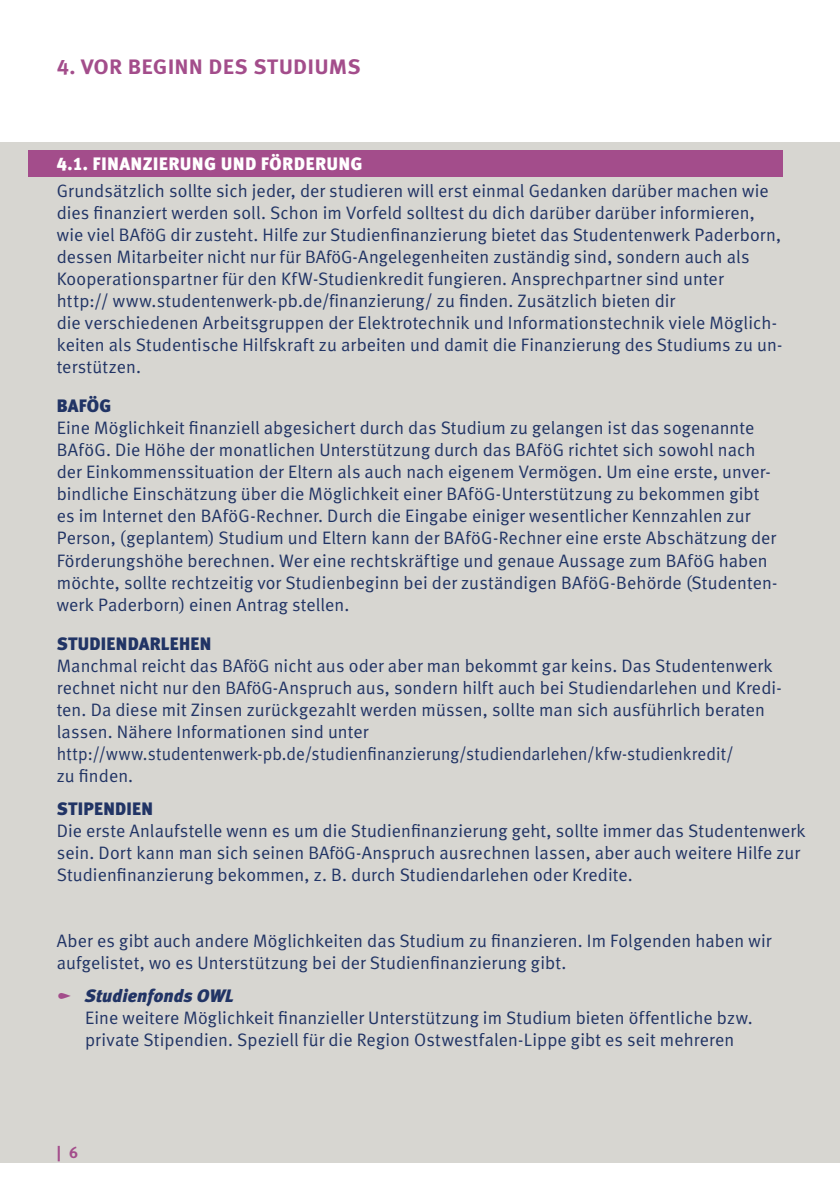
<style>
.page{position:relative;width:840px;height:1191px;background:#fff}
.page>*{position:absolute;margin:0;border:0;box-sizing:border-box;transform-origin:0 0}
.t1{font:20.8px "Meta Bold LF Caps";letter-spacing:.005em;color:#a34d8b;scale:1.05 1}
.t2{font:18px/22px "Meta Normal LF";letter-spacing:.005em;color:#213465}
.t3{font:18px "Meta Black LF";letter-spacing:.015em;color:#213465}
.t4{font:18px "Meta Black LF Caps";letter-spacing:.015em;color:#fff}
.t5{font:italic 18px "Meta Black LF";letter-spacing:.01em;color:#213465}
.t6{font:16px "Meta Bold LF Caps";color:#a34d8b}
</style>
<div class="page">
<div style="left:0;top:142px;width:839px;height:1020px;background:#d7d6d1"></div>
<div style="left:28px;top:150px;width:754px;height:27px;background:#a34d8b"></div>
<p class="t1" style="left:57px;top:54px;width:291px">4. VOR BEGINN DES STUDIUMS</p>
<p class="t4" style="left:57px;top:153px;width:307px">4.1. FINANZIERUNG UND FÖRDERUNG</p>
<p class="t2" style="left:57px;top:180px;width:726px">Grundsätzlich sollte sich jeder, der studieren will erst einmal Gedanken darüber machen wie dies finanziert werden soll. Schon im Vorfeld solltest du dich darüber darüber informieren, wie viel BAföG dir zusteht. Hilfe zur Studienfinanzierung bietet das Studentenwerk Paderborn, dessen Mitarbeiter nicht nur für BAföG-Angelegenheiten zuständig sind, sondern auch als Kooperationspartner für den KfW-Studienkredit fungieren. Ansprechpartner sind unter<br>http:// www.studentenwerk-pb.de/finanzierung/ zu finden. Zusätzlich bieten dir<br>die verschiedenen Arbeitsgruppen der Elektrotechnik und Informationstechnik viele Möglich&shy;keiten als Studentische Hilfskraft zu arbeiten und damit die Finanzierung des Studiums zu un&shy;terstützen.</p>
<p class="t3" style="left:57px;top:395px;width:56px">BAFÖG</p>
<p class="t2" style="left:57px;top:417px;width:721px">Eine Möglichkeit finanziell abgesichert durch das Studium zu gelangen ist das sogenannte BAföG. Die Höhe der monatlichen Unterstützung durch das BAföG richtet sich sowohl nach der Einkommenssituation der Eltern als auch nach eigenem Vermögen. Um eine erste, unver&shy;bindliche Einschätzung über die Möglichkeit einer BAföG-Unterstützung zu bekommen gibt es im Internet den BAföG-Rechner. Durch die Eingabe einiger wesentlicher Kennzahlen zur Person, (geplantem) Studium und Eltern kann der BAföG-Rechner eine erste Abschätzung der Förderungshöhe berechnen. Wer eine rechtskräftige und genaue Aussage zum BAföG haben möchte, sollte rechtzeitig vor Studienbeginn bei der zuständigen BAföG-Behörde (Studenten&shy;werk Paderborn) einen Antrag stellen.</p>
<p class="t3" style="left:57px;top:632px;width:156px">STUDIENDARLEHEN</p>
<p class="t2" style="left:57px;top:654px;width:726px">Manchmal reicht das BAföG nicht aus oder aber man bekommt gar keins. Das Studentenwerk rechnet nicht nur den BAföG-Anspruch aus, sondern hilft auch bei Studiendarlehen und Kredi&shy;ten. Da diese mit Zinsen zurückgezahlt werden müssen, sollte man sich ausführlich beraten lassen. Nähere Informationen sind unter http://www.studentenwerk-pb.de/studienfinanzierung/studiendarlehen/kfw-studienkredit/<br>zu finden.</p>
<p class="t3" style="left:57px;top:798px;width:98px">STIPENDIEN</p>
<p class="t2" style="left:57px;top:819px;width:750px">Die erste Anlaufstelle wenn es um die Studienfinanzierung geht, sollte immer das Studentenwerk sein. Dort kann man sich seinen BAföG-Anspruch ausrechnen lassen, aber auch weitere Hilfe zur<br>Studienfinanzierung bekommen, z. B. durch Studiendarlehen oder Kredite.</p>
<p class="t2" style="left:57px;top:929px;width:715px">Aber es gibt auch andere Möglichkeiten das Studium zu finanzieren. Im Folgenden haben wir aufgelistet, wo es Unterstützung bei der Studienfinanzierung gibt.</p>
<p class="t5" style="left:85px;top:985px;width:150px">Studienfonds OWL</p>
<p class="t2" style="left:85px;top:1007px;width:668px">Eine weitere Möglichkeit finanzieller Unterstützung im Studium bieten öffentliche bzw. private Stipendien. Speziell für die Region Ostwestfalen-Lippe gibt es seit mehreren</p>
<p class="t6" style="left:57px;top:1143px;width:23px">| 6</p>
</div>
